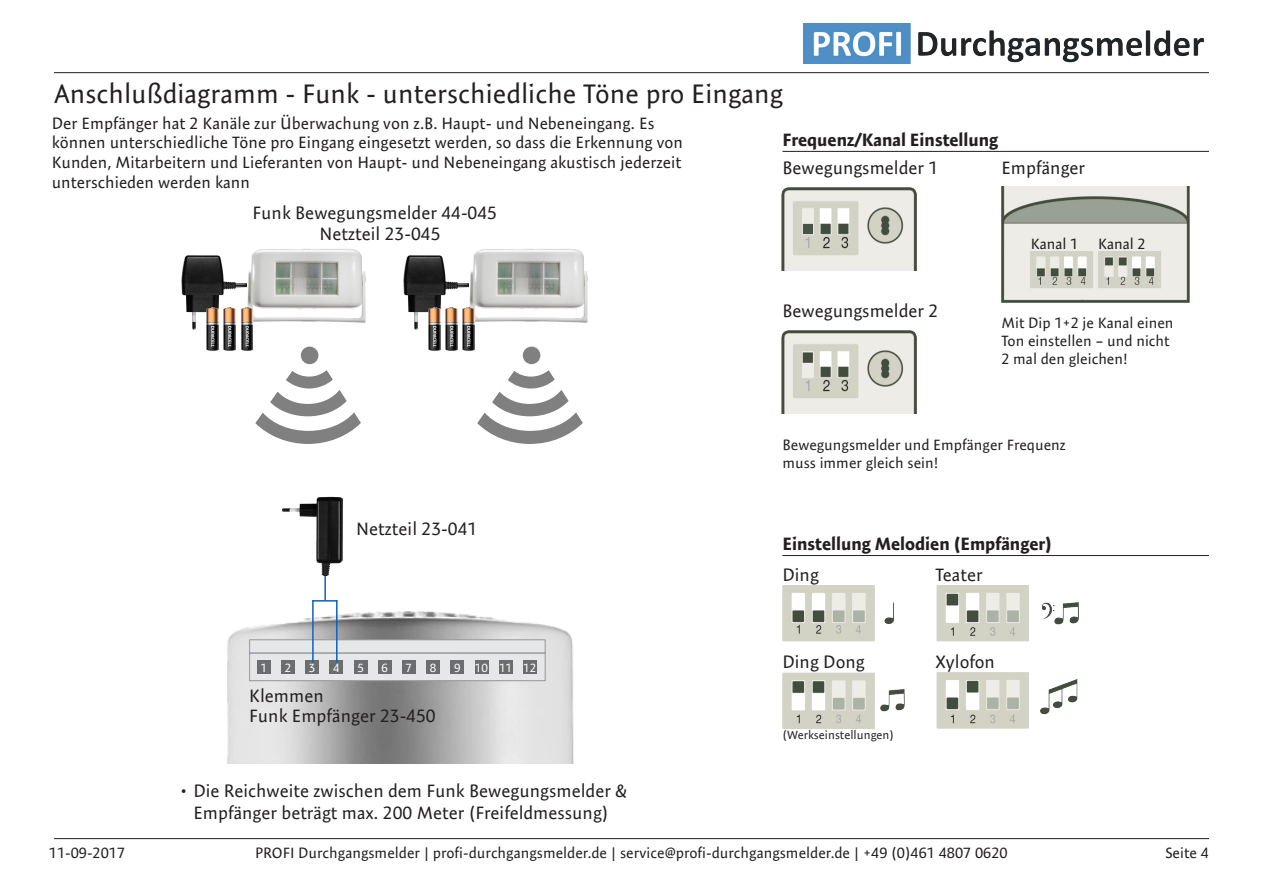
<style>
.page{position:relative;width:1263px;height:893px;background:#fff}
.page>*{position:absolute;margin:0;border:0;box-sizing:border-box;transform-origin:0 0}
.t1{font:27px "Expo Sans Pro";color:#231f20}
.t2{font:18px/21.6px "Expo Sans Pro";color:#231f20;text-align:center}
.t3{font:700 18px "Expo Sans Pro";color:#231f20}
.t4{font:16.5px/19.8px "Expo Sans Pro";color:#231f20}
.t5{font:15px/18px "Expo Sans Pro";color:#231f20}
.t6{font:12px "Expo Sans Pro";color:#231f20}
.t7{font:12px "Expo Sans Pro";color:#fff}
</style>
<div class="page">
<img style="left:803px;top:23px;width:401px;height:41px">
<hr style="left:54px;top:72px;width:1155px;height:1px;background:#231f20">
<hr style="left:54px;top:838px;width:1155px;height:1px;background:#231f20">
<img style="left:181px;top:255px;width:66px;height:75px">
<img style="left:403px;top:255px;width:66px;height:75px">
<img style="left:227px;top:611px;width:347px;height:152px">
<div style="left:249px;top:653px;width:296px;height:28px;background:#e6e7e9;border:1px solid #939598"></div>
<div style="left:249px;top:639px;width:296px;height:14px;background:#e6e7e9;border:1px solid #939598"></div>
<div style="left:257px;top:660px;width:13px;height:13px;background:#6c6d70"></div>
<div style="left:281px;top:660px;width:14px;height:13px;background:#6c6d70"></div>
<div style="left:306px;top:660px;width:13px;height:13px;background:#6c6d70"></div>
<div style="left:330px;top:660px;width:13px;height:13px;background:#6c6d70"></div>
<div style="left:354px;top:660px;width:13px;height:13px;background:#6c6d70"></div>
<div style="left:378px;top:660px;width:13px;height:13px;background:#6c6d70"></div>
<div style="left:402px;top:660px;width:14px;height:13px;background:#6c6d70"></div>
<div style="left:427px;top:660px;width:13px;height:13px;background:#6c6d70"></div>
<div style="left:451px;top:660px;width:13px;height:13px;background:#6c6d70"></div>
<div style="left:475px;top:660px;width:13px;height:13px;background:#6c6d70"></div>
<div style="left:499px;top:660px;width:13px;height:13px;background:#6c6d70"></div>
<div style="left:523px;top:660px;width:13px;height:13px;background:#6c6d70"></div>
<hr style="left:324px;top:502px;width:2px;height:99px;background:#0c63be">
<hr style="left:312px;top:600px;width:2px;height:62px;background:#0c63be">
<hr style="left:336px;top:600px;width:1px;height:62px;background:#0c63be">
<hr style="left:312px;top:600px;width:25px;height:2px;background:#0c63be">
<img style="left:282px;top:496px;width:61px;height:79px">
<img style="left:247px;top:249px;width:119px;height:74px">
<img style="left:469px;top:249px;width:119px;height:74px">
<div style="left:523px;top:347px;width:17px;height:17px;background:#808080;border-radius:50%"></div>
<svg style="left:477px;top:370px;width:106px;height:74px"></svg>
<div style="left:301px;top:347px;width:17px;height:17px;background:#808080;border-radius:50%"></div>
<svg style="left:255px;top:370px;width:106px;height:74px"></svg>
<img style="left:206px;top:308px;width:14px;height:43px">
<img style="left:223px;top:308px;width:14px;height:43px">
<img style="left:240px;top:308px;width:14px;height:43px">
<img style="left:428px;top:308px;width:14px;height:43px">
<img style="left:445px;top:308px;width:14px;height:43px">
<img style="left:462px;top:308px;width:14px;height:43px">
<img style="left:781px;top:188px;width:136px;height:82px">
<img style="left:781px;top:331px;width:136px;height:82px">
<img style="left:1001px;top:187px;width:188px;height:115px">
<hr style="left:782px;top:151px;width:427px;height:1px;background:#231f20">
<div style="left:803px;top:224px;width:10px;height:10px;background:#465448"></div>
<hr style="left:782px;top:555px;width:427px;height:1px;background:#231f20">
<img style="left:782px;top:586px;width:296px;height:142px">
<p class="t1" style="left:54px;top:78px;width:731px">Anschlußdiagramm - Funk - unterschiedliche Töne pro Eingang</p>
<p class="t4" style="left:52px;top:113px;width:633px">Der Empfänger hat 2 Kanäle zur Überwachung von z.B. Haupt- und Nebeneingang. Es können unterschiedliche Töne pro Eingang eingesetzt werden, so dass die Erkennung von Kunden, Mitarbeitern und Lieferanten von Haupt- und Nebeneingang akustisch jederzeit unterschieden werden kann</p>
<p class="t2" style="left:253px;top:202px;width:246px">Funk Bewegungsmelder 44-045</p>
<p class="t2" style="left:320px;top:223px;width:122px">Netzteil 23-045</p>
<p class="t2" style="left:356px;top:518px;width:122px">Netzteil 23-041</p>
<p class="t7" style="left:261px;top:660px;width:8px">1</p>
<p class="t7" style="left:285px;top:660px;width:8px">2</p>
<p class="t7" style="left:309px;top:660px;width:8px">3</p>
<p class="t7" style="left:333px;top:660px;width:8px">4</p>
<p class="t7" style="left:357px;top:660px;width:8px">5</p>
<p class="t7" style="left:381px;top:660px;width:8px">6</p>
<p class="t7" style="left:406px;top:660px;width:8px">7</p>
<p class="t7" style="left:430px;top:660px;width:8px">8</p>
<p class="t7" style="left:454px;top:660px;width:8px">9</p>
<p class="t7" style="left:475px;top:660px;width:15px">10</p>
<p class="t7" style="left:499px;top:660px;width:15px">11</p>
<p class="t7" style="left:523px;top:660px;width:15px">12</p>
<p class="t2" style="left:249px;top:684px;width:76px">Klemmen</p>
<p class="t2" style="left:249px;top:705px;width:188px">Funk Empfänger 23-450</p>
<p class="t2" style="left:181px;top:780px;width:448px">• Die Reichweite zwischen dem Funk Bewegungsmelder &amp;<br>Empfänger beträgt max. 200 Meter (Freifeldmessung)</p>
<p class="t3" style="left:782px;top:128px;width:217px">Frequenz/Kanal Einstellung</p>
<p class="t2" style="left:782px;top:157px;width:157px">Bewegungsmelder 1</p>
<p class="t2" style="left:782px;top:300px;width:157px">Bewegungsmelder 2</p>
<p class="t2" style="left:1001px;top:157px;width:85px">Empfänger</p>
<p class="t5" style="left:1031px;top:235px;width:49px">Kanal 1</p>
<p class="t5" style="left:1098px;top:235px;width:49px">Kanal 2</p>
<p class="t5" style="left:1001px;top:313px;width:174px">Mit Dip 1+2 je Kanal einen<br>Ton einstellen – und nicht<br>2 mal den gleichen!</p>
<p class="t5" style="left:782px;top:435px;width:285px">Bewegungsmelder und Empfänger Frequenz</p>
<p class="t5" style="left:782px;top:453px;width:158px">muss immer gleich sein!</p>
<p class="t3" style="left:782px;top:532px;width:271px">Einstellung Melodien (Empfänger)</p>
<p class="t2" style="left:782px;top:563px;width:38px">Ding</p>
<p class="t2" style="left:935px;top:563px;width:49px">Teater</p>
<p class="t2" style="left:782px;top:650px;width:84px">Ding Dong</p>
<p class="t2" style="left:935px;top:650px;width:61px">Xylofon</p>
<p class="t6" style="left:782px;top:728px;width:113px">(Werkseinstellungen)</p>
<p class="t5" style="left:49px;top:844px;width:78px">11-09-2017</p>
<p class="t5" style="left:255px;top:844px;width:754px">PROFI Durchgangsmelder | profi-durchgangsmelder.de | service@profi-durchgangsmelder.de | +49 (0)461 4807 0620</p>
<p class="t5" style="left:1165px;top:844px;width:45px">Seite 4</p>
</div>
